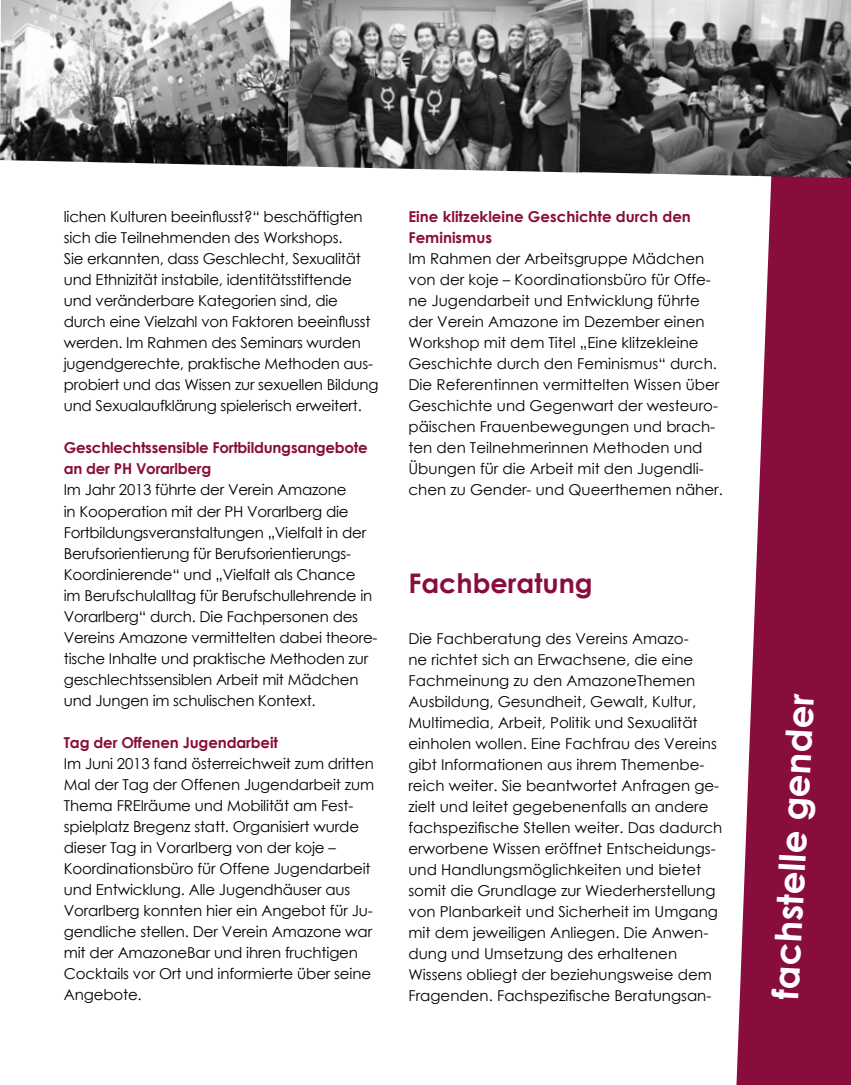
<style>
.page{position:relative;width:851px;height:1085px;background:#fff}
.page>*{position:absolute;margin:0;border:0;box-sizing:border-box;transform-origin:0 0}
.t1{font:700 36px "Century Gothic";color:#fff}
.t2{font:700 27px "Century Gothic";color:#880d3c}
.t3{font:15px/21px "Century Gothic";letter-spacing:-.01em;color:#000}
.t4{font:700 15px/21px "Century Gothic";letter-spacing:-.01em;color:#880d3c}
</style>
<div class="page">
<svg style="left:736px;top:178px;width:114px;height:906px;fill:#880d3c"></svg>
<img style="left:0;top:0;width:287px;height:166px">
<img style="left:287px;top:0;width:292px;height:172px">
<img style="left:579px;top:0;width:271px;height:178px">
<p class="t3" style="left:64px;top:206px;width:316px">lichen Kulturen beeinflusst?“ beschäftigten sich die Teilnehmenden des Workshops.<br>Sie erkannten, dass Geschlecht, Sexualität und Ethnizität instabile, identitätsstiftende und veränderbare Kategorien sind, die durch eine Vielzahl von Faktoren beeinflusst werden. Im Rahmen des Seminars wurden jugendgerechte, praktische Methoden aus&shy;probiert und das Wissen zur sexuellen Bildung und Sexualaufklärung spielerisch erweitert.</p>
<p class="t4" style="left:64px;top:437px;width:305px">Geschlechtssensible Fortbildungsangebote an der PH Vorarlberg</p>
<p class="t3" style="left:64px;top:479px;width:315px">Im Jahr 2013 führte der Verein Amazone<br>in Kooperation mit der PH Vorarlberg die Fortbildungsveranstaltungen „Vielfalt in der Berufsorientierung für Berufsorientierungs-Koordinierende“ und „Vielfalt als Chance<br>im Berufschulalltag für Berufschullehrende in Vorarlberg“ durch. Die Fachpersonen des Vereins Amazone vermittelten dabei theore&shy;tische Inhalte und praktische Methoden zur geschlechtssensiblen Arbeit mit Mädchen und Jungen im schulischen Kontext.</p>
<p class="t4" style="left:64px;top:731px;width:216px">Tag der Offenen Jugendarbeit</p>
<p class="t3" style="left:64px;top:752px;width:312px">Im Juni 2013 fand österreichweit zum dritten Mal der Tag der Offenen Jugendarbeit zum Thema FREIräume und Mobilität am Fest&shy;spielplatz Bregenz statt. Organisiert wurde dieser Tag in Vorarlberg von der koje – Koordinationsbüro für Offene Jugendarbeit und Entwicklung. Alle Jugendhäuser aus Vorarlberg konnten hier ein Angebot für Ju&shy;gendliche stellen. Der Verein Amazone war mit der AmazoneBar und ihren fruchtigen Cocktails vor Ort und informierte über seine Angebote.</p>
<p class="t4" style="left:408px;top:206px;width:284px">Eine klitzekleine Geschichte durch den<br>Feminismus</p>
<p class="t3" style="left:408px;top:248px;width:316px">Im Rahmen der Arbeitsgruppe Mädchen von der koje – Koordinationsbüro für Offe&shy;ne Jugendarbeit und Entwicklung führte der Verein Amazone im Dezember einen Workshop mit dem Titel „Eine klitzekleine Geschichte durch den Feminismus“ durch.<br>Die Referentinnen vermittelten Wissen über Geschichte und Gegenwart der westeuro&shy;päischen Frauenbewegungen und brach&shy;ten den Teilnehmerinnen Methoden und Übungen für die Arbeit mit den Jugendli&shy;chen zu Gender- und Queerthemen näher.</p>
<h2 class="t2" style="left:408px;top:562px;width:186px">Fachberatung</h2>
<p class="t3" style="left:408px;top:627px;width:315px">Die Fachberatung des Vereins Amazo-<br>ne richtet sich an Erwachsene, die eine Fachmeinung zu den AmazoneThemen Ausbildung, Gesundheit, Gewalt, Kultur, Multimedia, Arbeit, Politik und Sexualität einholen wollen. Eine Fachfrau des Vereins gibt Informationen aus ihrem Themenbe&shy;reich weiter. Sie beantwortet Anfragen ge&shy;zielt und leitet gegebenenfalls an andere fachspezifische Stellen weiter. Das dadurch erworbene Wissen eröffnet Entscheidungs&shy;und Handlungsmöglichkeiten und bietet somit die Grundlage zur Wiederherstellung von Planbarkeit und Sicherheit im Umgang mit dem jeweiligen Anliegen. Die Anwen&shy;dung und Umsetzung des erhaltenen Wissens obliegt der beziehungsweise dem Fragenden. Fachspezifische Beratungsan-</p>
<h1 class="t1" style="left:757px;top:997px;width:307px;rotate:-87deg">fachstelle gender</h1>
</div>
